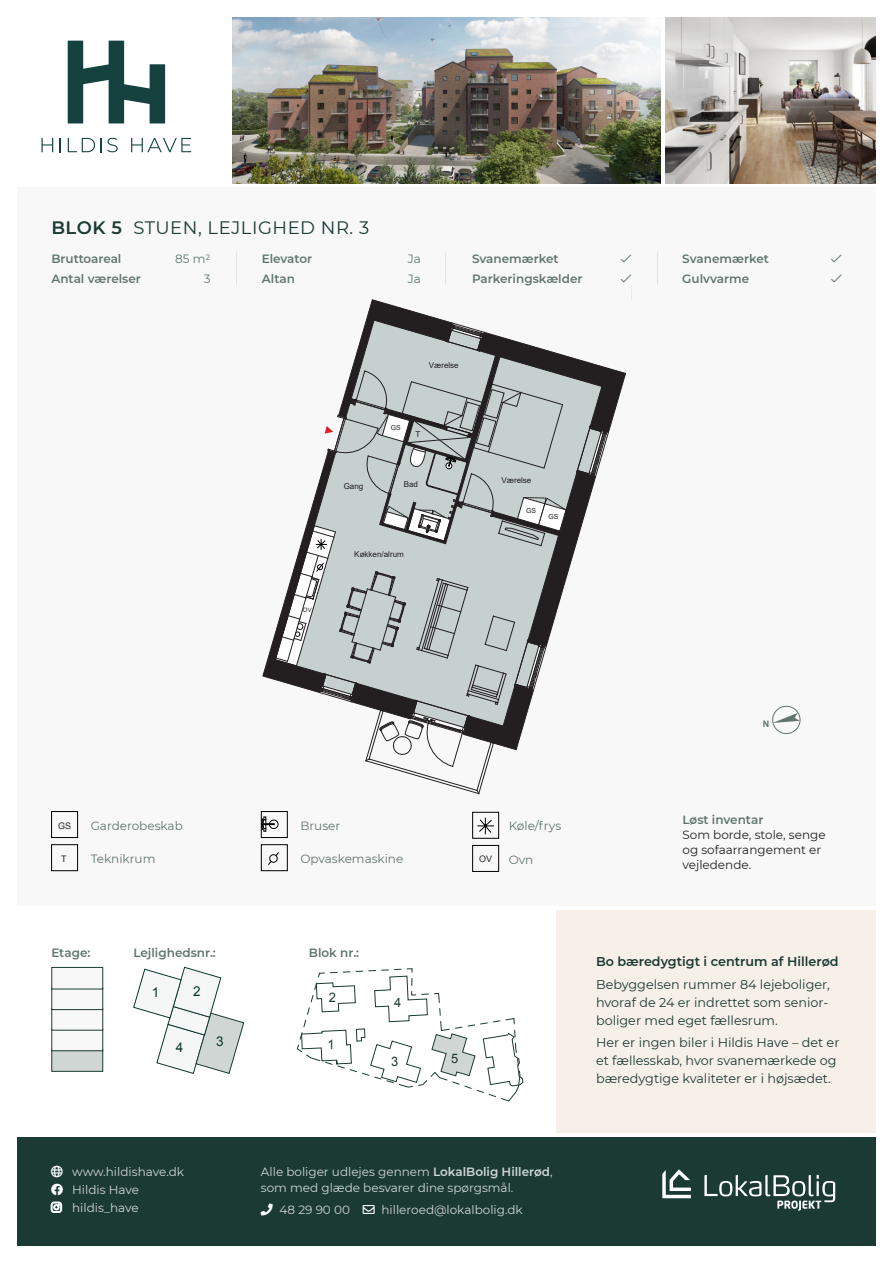
<style>
.page{position:relative;width:893px;height:1263px;background:#fff}
.page>*{position:absolute;margin:0;border:0;box-sizing:border-box;transform-origin:0 0}
.t1{font:18px "Montserrat";letter-spacing:.03em;color:#1a3a33}
.t2{font:13.5px "Arial";color:#0a362f}
.t3{font:13.05px "Arial";color:#1a3a33}
.t4{font:12.75px/18px "Montserrat";color:#1a3a33;text-align:justify}
.t5{font:600 12.75px "Montserrat";color:#1a3a33}
.t6{font:12px/16.5px "Montserrat";color:#d0d6d3}
.t7{font:600 12px "Montserrat";color:#60766c}
.t8{font:12px "Montserrat";color:#60766c}
.t9{font:12px/15px "Montserrat";color:#231f20}
.t10{font:9px "Arial";color:#231f20}
.t11{font:700 9px "Arial";color:#60766c}
.t12{font:8.1px "Arial";color:#231f20}
.t13{font:6.9px "Arial";color:#231f20}
.t14{font:6px "Arial";color:#231f20}
.s1{font-weight:600}
.s2{color:#fff}
.s3{color:#f8f8f8}
</style>
<div class="page">
<div style="left:17px;top:1137px;width:859px;height:109px;background:#1a3a33"></div>
<div style="left:17px;top:188px;width:859px;height:718px;background:#f8f8f8"></div>
<img style="left:233px;top:17px;width:427px;height:167px">
<img style="left:665px;top:18px;width:210px;height:166px">
<svg style="left:68px;top:41px;width:97px;height:82px"></svg>
<svg style="left:42px;top:138px;width:11px;height:14px"></svg>
<svg style="left:60px;top:138px;width:1px;height:14px"></svg>
<svg style="left:68px;top:138px;width:27px;height:14px"></svg>
<svg style="left:101px;top:138px;width:17px;height:14px"></svg>
<svg style="left:131px;top:138px;width:60px;height:14px"></svg>
<svg style="left:662px;top:1169px;width:29px;height:29px"></svg>
<svg style="left:704px;top:1175px;width:131px;height:35px"></svg>
<div style="left:51px;top:811px;width:27px;height:27px;border:1px solid #000"></div>
<div style="left:51px;top:844px;width:27px;height:27px;border:1px solid #000"></div>
<svg style="left:477px;top:818px;width:17px;height:16px"></svg>
<div style="left:472px;top:812px;width:27px;height:27px;border:1px solid #000"></div>
<div style="left:472px;top:845px;width:27px;height:27px;border:1px solid #000"></div>
<div style="left:556px;top:910px;width:320px;height:223px;background:#f7f0e9"></div>
<svg style="left:268px;top:852px;width:11px;height:13px"></svg>
<div style="left:261px;top:844px;width:27px;height:27px;border:1px solid #000"></div>
<div style="left:270px;top:855px;width:7px;height:7px;background:#fff;border-radius:50%"></div>
<div style="left:269px;top:854px;width:8px;height:8px;border:1px solid #000;border-radius:50%"></div>
<div style="left:261px;top:811px;width:27px;height:27px;border:1px solid #000"></div>
<svg style="left:261px;top:817px;width:18px;height:14px"></svg>
<svg style="left:773px;top:713px;width:27px;height:10px"></svg>
<div style="left:772px;top:706px;width:28px;height:28px;border:1px solid #60766c;border-radius:50%"></div>
<div style="left:51px;top:1049px;width:52px;height:23px;background:#d0d6d3;border:1px solid #1a3a33"></div>
<div style="left:51px;top:1029px;width:52px;height:22px;background:#f8f8f8;border:1px solid #1a3a33"></div>
<div style="left:51px;top:1008px;width:52px;height:22px;background:#f8f8f8"></div>
<div style="left:51px;top:988px;width:52px;height:22px;background:#f8f8f8;border:1px solid #1a3a33"></div>
<div style="left:51px;top:967px;width:52px;height:22px;background:#f8f8f8;border:1px solid #1a3a33"></div>
<hr style="left:236px;top:252px;width:1px;height:33px;background:#d0d6d3">
<hr style="left:445px;top:252px;width:1px;height:33px;background:#d0d6d3">
<hr style="left:657px;top:252px;width:1px;height:33px;background:#d0d6d3">
<svg style="left:609px;top:368px;width:17px;height:64px"></svg>
<svg style="left:262px;top:299px;width:347px;height:495px"></svg>
<svg style="left:296px;top:968px;width:227px;height:134px"></svg>
<svg style="left:133px;top:966px;width:112px;height:108px"></svg>
<p class="t1" style="left:51px;top:215px;width:319px"><span class="s1">BLOK 5</span> STUEN, LEJLIGHED NR. 3</p>
<p class="t7" style="left:51px;top:251px;width:72px">Bruttoareal</p>
<p class="t8" style="left:175px;top:251px;width:37px">85 m2</p>
<p class="t7" style="left:51px;top:270px;width:91px">Antal værelser</p>
<p class="t8" style="left:204px;top:270px;width:8px">3</p>
<p class="t7" style="left:262px;top:251px;width:52px">Elevator</p>
<p class="t8" style="left:408px;top:251px;width:15px">Ja</p>
<p class="t7" style="left:262px;top:270px;width:35px">Altan</p>
<p class="t8" style="left:408px;top:270px;width:15px">Ja</p>
<p class="t7" style="left:472px;top:251px;width:88px">Svanemærket</p>
<p class="t7" style="left:472px;top:270px;width:112px">Parkeringskælder</p>
<p class="t14" style="left:303px;top:606px;width:10px">OV</p>
<p class="t12" style="left:429px;top:359px;width:31px">Værelse</p>
<p class="t13" style="left:391px;top:423px;width:11px">GS</p>
<p class="t12" style="left:415px;top:428px;width:6px">T</p>
<p class="t12" style="left:344px;top:480px;width:21px">Gang</p>
<p class="t12" style="left:404px;top:479px;width:16px">Bad</p>
<p class="t12" style="left:354px;top:548px;width:51px">Køkken/alrum</p>
<p class="t12" style="left:501px;top:475px;width:31px">Værelse</p>
<p class="t13" style="left:526px;top:506px;width:11px">GS</p>
<p class="t13" style="left:548px;top:512px;width:11px">GS</p>
<p class="t7" style="left:682px;top:251px;width:88px">Svanemærket</p>
<p class="t7" style="left:682px;top:270px;width:68px">Gulvvarme</p>
<p class="t10" style="left:58px;top:820px;width:15px">GS</p>
<p class="t8" style="left:91px;top:817px;width:94px">Garderobeskab</p>
<p class="t10" style="left:61px;top:853px;width:7px">T</p>
<p class="t8" style="left:91px;top:850px;width:66px">Teknikrum</p>
<p class="t8" style="left:300px;top:817px;width:41px">Bruser</p>
<p class="t8" style="left:300px;top:850px;width:104px">Opvaskemaskine</p>
<p class="t7" style="left:51px;top:944px;width:41px">Etage:</p>
<p class="t7" style="left:133px;top:944px;width:84px">Lejlighedsnr.:</p>
<p class="t7" style="left:309px;top:944px;width:52px">Blok nr.:</p>
<p class="t2" style="left:152px;top:984px;width:9px">1</p>
<p class="t2" style="left:193px;top:982px;width:9px">2</p>
<p class="t2" style="left:176px;top:1039px;width:9px">4</p>
<p class="t2" style="left:216px;top:1032px;width:9px">3</p>
<p class="t3" style="left:329px;top:989px;width:9px">2</p>
<p class="t3" style="left:328px;top:1036px;width:9px">1</p>
<p class="t3" style="left:394px;top:993px;width:9px">4</p>
<p class="t3" style="left:391px;top:1053px;width:9px">3</p>
<p class="t8" style="left:509px;top:818px;width:54px">Køle/frys</p>
<p class="t10" style="left:479px;top:853px;width:15px">OV</p>
<p class="t8" style="left:509px;top:851px;width:26px">Ovn</p>
<p class="t3" style="left:451px;top:1050px;width:9px">5</p>
<p class="t6" style="left:51px;top:1163px;width:134px"><span class="s2">●□</span> www.hildishave.dk</p>
<p class="t6" style="left:51px;top:1181px;width:89px"><span class="s2">□□</span> Hildis Have</p>
<p class="t6" style="left:51px;top:1199px;width:89px"><span class="s3">■▲▼</span> hildis_have</p>
<p class="t6" style="left:261px;top:1163px;width:293px">Alle boliger udlejes gennem <span class="s1">LokalBolig Hillerød</span>, som med glæde besvarer dine spørgsmål.</p>
<p class="t6" style="left:261px;top:1201px;width:263px"><span class="s2">□■</span> 48 29 90 00 <span class="s2">■❖●□</span> hilleroed@lokalbolig.dk</p>
<p class="t11" style="left:763px;top:718px;width:8px">N</p>
<p class="t7" style="left:682px;top:811px;width:82px">Løst inventar</p>
<p class="t9" style="left:682px;top:826px;width:145px">Som borde, stole, senge og sofaarrangement er vejledende.</p>
<p class="t5" style="left:596px;top:953px;width:244px">Bo bæredygtigt i centrum af Hillerød</p>
<p class="t4" style="left:596px;top:974px;width:235px">Bebyggelsen rummer 84 lejeboliger, hvoraf de 24 er indrettet som senior&shy;boliger med eget fællesrum.</p>
<p class="t4" style="left:596px;top:1033px;width:245px;text-align:left">Her er ingen biler i Hildis Have – det er et fællesskab, hvor svanemærkede og bæredygtige kvaliteter er i højsædet.</p>
</div>
